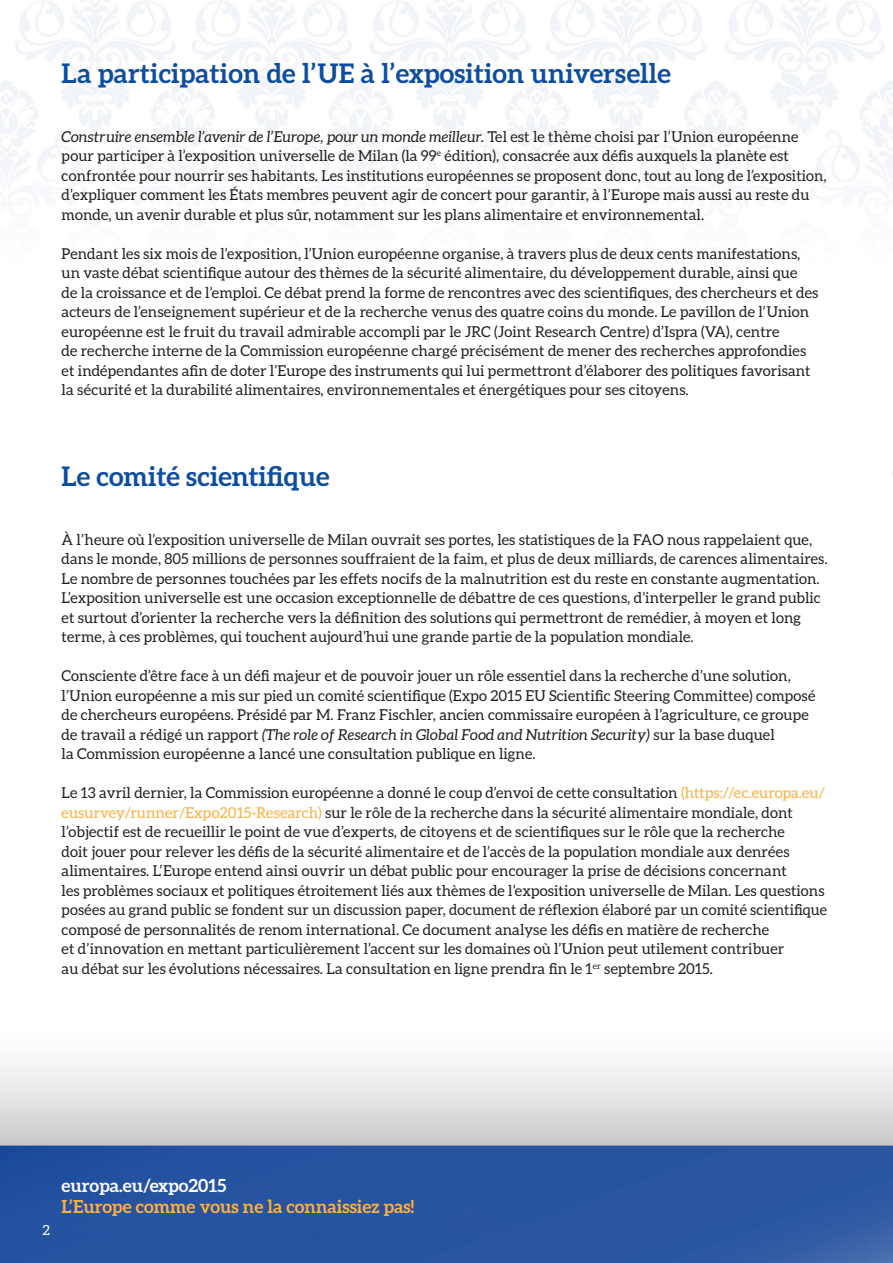
<style>
.page{position:relative;width:893px;height:1263px;background:#fff}
.page>*{position:absolute;margin:0;border:0;box-sizing:border-box;transform-origin:0 0}
.t1{font:700 27px "Aleo";letter-spacing:.005em;color:#0d4da1}
.t2{font:700 18px "Aleo";color:#fbb03f}
.t3{font:700 18px "Aleo";color:#fff}
.t4{font:15px/19.5px "Aleo";letter-spacing:.005em;color:#231f20}
.t5{font:13.95px "Aleo";color:#fff}
.s1{font-style:italic}
.s2{color:#fbb03f}
</style>
<div class="page">
<img style="left:0;top:471px;width:893px;height:792px">
<p class="t1" style="left:62px;top:58px;width:611px">La participation de l’UE à l’exposition universelle</p>
<p class="t4" style="left:62px;top:127px;width:766px"><span class="s1">Construire ensemble l’avenir de l’Europe, pour un monde meilleur.</span> Tel est le thème choisi par l’Union européenne pour participer à l’exposition universelle de Milan (la 99<sup>e</sup> édition), consacrée aux défis auxquels la planète est confrontée pour nourrir ses habitants. Les institutions européennes se proposent donc, tout au long de l’exposition, d’expliquer comment les États membres peuvent agir de concert pour garantir, à l’Europe mais aussi au reste du monde, un avenir durable et plus sûr, notamment sur les plans alimentaire et environnemental.</p>
<p class="t4" style="left:62px;top:244px;width:758px">Pendant les six mois de l’exposition, l’Union européenne organise, à travers plus de deux cents manifestations, un vaste débat scientifique autour des thèmes de la sécurité alimentaire, du développement durable, ainsi que<br>de la croissance et de l’emploi. Ce débat prend la forme de rencontres avec des scientifiques, des chercheurs et des acteurs de l’enseignement supérieur et de la recherche venus des quatre coins du monde. Le pavillon de l’Union européenne est le fruit du travail admirable accompli par le JRC (Joint Research Centre) d’Ispra (VA), centre<br>de recherche interne de la Commission européenne chargé précisément de mener des recherches approfondies et indépendantes afin de doter l’Europe des instruments qui lui permettront d’élaborer des politiques favorisant la sécurité et la durabilité alimentaires, environnementales et énergétiques pour ses citoyens.</p>
<p class="t1" style="left:62px;top:461px;width:269px">Le comité scientifique</p>
<p class="t4" style="left:62px;top:530px;width:767px">À l’heure où l’exposition universelle de Milan ouvrait ses portes, les statistiques de la FAO nous rappelaient que, dans le monde, 805 millions de personnes souffraient de la faim, et plus de deux milliards, de carences alimentaires.<br>Le nombre de personnes touchées par les effets nocifs de la malnutrition est du reste en constante augmentation.<br>L’exposition universelle est une occasion exceptionnelle de débattre de ces questions, d’interpeller le grand public et surtout d’orienter la recherche vers la définition des solutions qui permettront de remédier, à moyen et long terme, à ces problèmes, qui touchent aujourd’hui une grande partie de la population mondiale.</p>
<p class="t4" style="left:62px;top:666px;width:755px">Consciente d’être face à un défi majeur et de pouvoir jouer un rôle essentiel dans la recherche d’une solution, l’Union européenne a mis sur pied un comité scientifique (Expo 2015 EU Scientific Steering Committee) composé de chercheurs européens. Présidé par M. Franz Fischler, ancien commissaire européen à l’agriculture, ce groupe de travail a rédigé un rapport <span class="s1">(The role of Research in Global Food and Nutrition Security)</span> sur la base duquel<br>la Commission européenne a lancé une consultation publique en ligne.</p>
<p class="t4" style="left:62px;top:783px;width:767px">Le 13 avril dernier, la Commission européenne a donné le coup d’envoi de cette consultation <span class="s2">(https://ec.europa.eu/ eusurvey/runner/Expo2015-Research)</span> sur le rôle de la recherche dans la sécurité alimentaire mondiale, dont l’objectif est de recueillir le point de vue d’experts, de citoyens et de scientifiques sur le rôle que la recherche<br>doit jouer pour relever les défis de la sécurité alimentaire et de l’accès de la population mondiale aux denrées alimentaires. L’Europe entend ainsi ouvrir un débat public pour encourager la prise de décisions concernant<br>les problèmes sociaux et politiques étroitement liés aux thèmes de l’exposition universelle de Milan. Les questions posées au grand public se fondent sur un discussion paper, document de réflexion élaboré par un comité scientifique composé de personnalités de renom international. Ce document analyse les défis en matière de recherche<br>et d’innovation en mettant particulièrement l’accent sur les domaines où l’Union peut utilement contribuer<br>au débat sur les évolutions nécessaires. La consultation en ligne prendra fin le 1<sup>er</sup> septembre 2015.</p>
<p class="t5" style="left:43px;top:1222px;width:9px">2</p>
<p class="t3" style="left:62px;top:1175px;width:166px">europa.eu/expo2015</p>
<p class="t2" style="left:62px;top:1196px;width:354px">L’Europe comme vous ne la connaissiez pas!</p>
</div>
